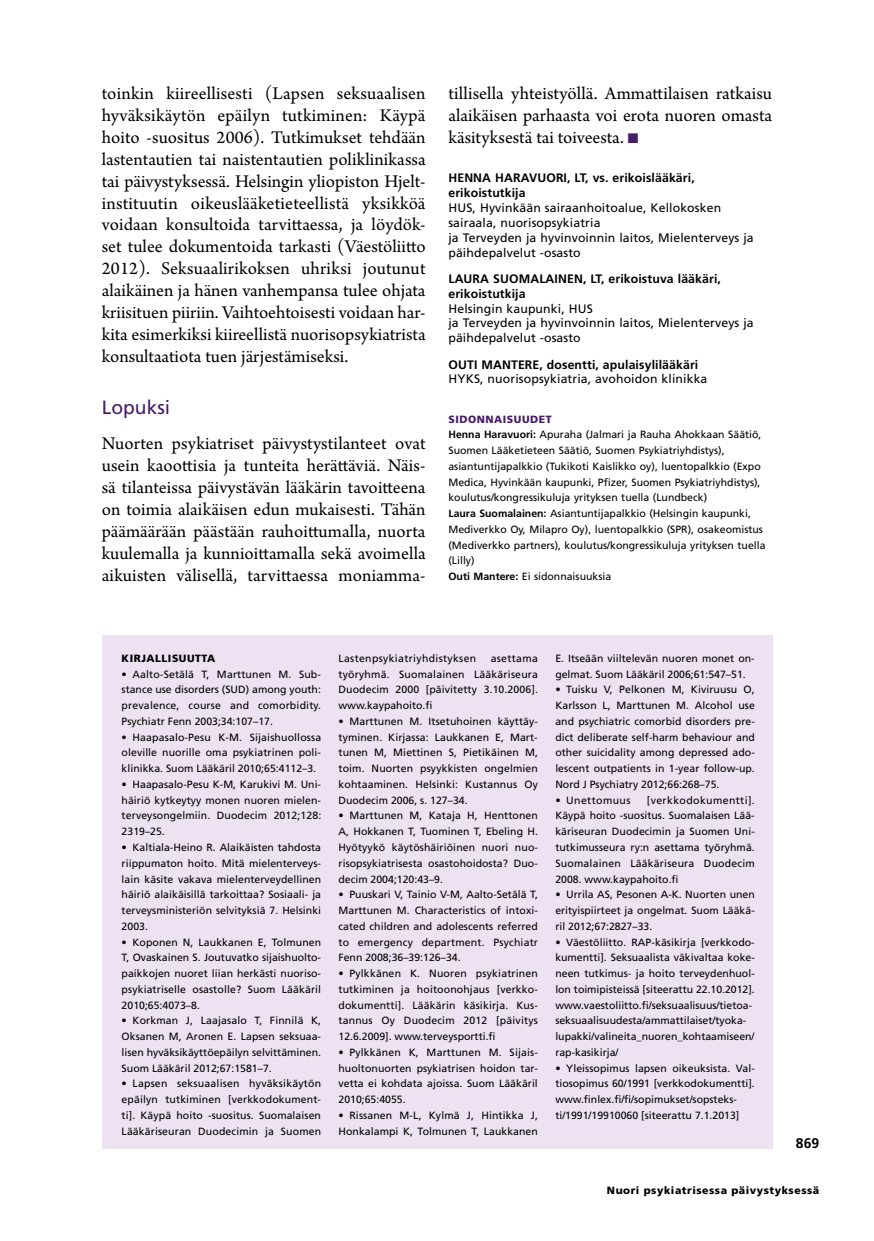
<style>
.page{position:relative;width:874px;height:1241px;background:#fff}
.page>*{position:absolute;margin:0;border:0;box-sizing:border-box;transform-origin:0 0}
.t1{font:19.25px "Frutiger LT Std";color:#471c68}
.t2{font:18.9px/21.9px "Arno Pro";color:#000;text-align:justify}
.t3{font:700 14px "Frutiger LT Std";color:#000}
.t4{font:12.25px/14.9px "Frutiger LT Std";letter-spacing:.01em;color:#000}
.t5{font:700 12.25px/14.9px "Frutiger LT Std";letter-spacing:.01em;color:#000}
.t6{font:10.5px/15.8px "Frutiger LT Std";color:#000;text-align:justify}
.t7{font:900 10.5px "Frutiger LT Std";letter-spacing:.05em;color:#000}
.t8{font:10.5px "Frutiger LT Std";letter-spacing:.03em;color:#000}
.t9{font:10.5px "Frutiger LT Std";letter-spacing:.035em;color:#000}
.s1{color:#471c68}
.s2{font-weight:900;color:#471c68}
.s3{font-weight:700}
</style>
<div class="page">
<div style="left:102px;top:635px;width:670px;height:513px;background:#ede2f1"></div>
<p class="t2" style="left:102px;top:83px;width:325px">toinkin kiireellisesti (Lapsen seksuaalisen hyväksikäytön epäilyn tutkiminen: Käypä hoito ‑suositus 2006). Tutkimukset tehdään lastentautien tai naistentautien poliklinikassa tai päivystyksessä. Helsingin yliopiston Hjelt&shy;instituutin oikeuslääketieteellistä yksikköä voidaan konsultoida tarvittaessa, ja löydök&shy;set tulee dokumentoida tarkasti (Väestöliitto 2012). Seksuaalirikoksen uhriksi joutunut alaikäinen ja hänen vanhempansa tulee ohjata kriisituen piiriin. Vaihtoehtoisesti voidaan har&shy;kita esimerkiksi kiireellistä nuorisopsykiatrista konsultaatiota tuen järjestämiseksi.</p>
<h1 class="t1" style="left:102px;top:396px;width:70px">Lopuksi</h1>
<p class="t2" style="left:102px;top:433px;width:325px">Nuorten psykiatriset päivystystilanteet ovat usein kaoottisia ja tunteita herättäviä. Näis&shy;sä tilanteissa päivystävän lääkärin tavoitteena on toimia alaikäisen edun mukaisesti. Tähän päämäärään päästään rauhoittumalla, nuorta kuulemalla ja kunnioittamalla sekä avoimella aikuisten välisellä, tarvittaessa moniamma-</p>
<h2 class="t2" style="left:448px;top:83px;width:325px">tillisella yhteistyöllä. Ammattilaisen ratkaisu alaikäisen parhaasta voi erota nuoren omasta käsityksestä tai toiveesta. <span class="s1">■</span></h2>
<p class="t5" style="left:448px;top:170px;width:248px">HENNA HARAVUORI, LT, vs. erikoislääkäri, erikoistutkija</p>
<p class="t4" style="left:448px;top:200px;width:307px">HUS, Hyvinkään sairaanhoitoalue, Kellokosken sairaala, nuorisopsykiatria<br>ja Terveyden ja hyvinvoinnin laitos, Mielenterveys ja päihdepalvelut -osasto</p>
<p class="t5" style="left:448px;top:271px;width:274px">LAURA SUOMALAINEN, LT, erikoistuva lääkäri, erikoistutkija</p>
<p class="t4" style="left:448px;top:301px;width:307px">Helsingin kaupunki, HUS<br>ja Terveyden ja hyvinvoinnin laitos, Mielenterveys ja päihdepalvelut -osasto</p>
<p class="t5" style="left:448px;top:357px;width:251px">OUTI MANTERE, dosentti, apulaisylilääkäri</p>
<p class="t4" style="left:448px;top:372px;width:260px">HYKS, nuorisopsykiatria, avohoidon klinikka</p>
<p class="t6" style="left:448px;top:411px;width:318px;text-align:left"><span class="s2">SIDONNAISUUDET<br></span><span class="s3">Henna Haravuori:</span> Apuraha (Jalmari ja Rauha Ahokkaan Säätiö, Suomen Lääketieteen Säätiö, Suomen Psykiatriyhdistys), asiantuntijapalkkio (Tukikoti Kaislikko oy), luentopalkkio (Expo Medica, Hyvinkään kaupunki, Pfizer, Suomen Psykiatriyhdistys), koulutus/kongressikuluja yrityksen tuella (Lundbeck)<br><span class="s3">Laura Suomalainen:</span> Asiantuntijapalkkio (Helsingin kaupunki, Mediverkko Oy, Milapro Oy), luentopalkkio (SPR), osakeomistus (Mediverkko partners), koulutus/kongressikuluja yrityksen tuella (Lilly)<br><span class="s3">Outi Mantere:</span> Ei sidonnaisuuksia</p>
<p class="t7" style="left:122px;top:651px;width:95px">KIRJALLISUUTTA</p>
<p class="t6" style="left:122px;top:666px;width:201px">• Aalto-Setälä T, Marttunen M. Sub&shy;stance use disorders (SUD) among youth: prevalence, course and comorbidity.<br>Psychiatr Fenn 2003;34:107–17.</p>
<p class="t6" style="left:122px;top:729px;width:201px">• Haapasalo-Pesu K-M. Sijaishuollossa oleville nuorille oma psykiatrinen poli&shy;klinikka. Suom Lääkäril 2010;65:4112–3.</p>
<p class="t6" style="left:122px;top:776px;width:201px">• Haapasalo-Pesu K-M, Karukivi M. Uni&shy;häiriö kytkeytyy monen nuoren mielen&shy;terveysongelmiin. Duodecim 2012;128:<br>2319–25.</p>
<p class="t6" style="left:122px;top:839px;width:201px">• Kaltiala-Heino R. Alaikäisten tahdosta riippumaton hoito. Mitä mielenterveys&shy;lain käsite vakava mielenterveydellinen häiriö alaikäisillä tarkoittaa? Sosiaali- ja terveysministeriön selvityksiä 7. Helsinki 2003.</p>
<p class="t6" style="left:122px;top:933px;width:201px">• Koponen N, Laukkanen E, Tolmunen T, Ovaskainen S. Joutuvatko sijaishuolto&shy;paikkojen nuoret liian herkästi nuoriso&shy;psykiatriselle osastolle? Suom Lääkäril 2010;65:4073–8.</p>
<p class="t6" style="left:122px;top:1012px;width:201px">• Korkman J, Laajasalo T, Finnilä K, Oksanen M, Aronen E. Lapsen seksuaa&shy;lisen hyväksikäyttöepäilyn selvittäminen.<br>Suom Lääkäril 2012;67:1581–7.</p>
<p class="t6" style="left:122px;top:1075px;width:201px">• Lapsen seksuaalisen hyväksikäytön epäilyn tutkiminen [verkkodokument&shy;ti]. Käypä hoito ‑suositus. Suomalaisen Lääkäriseuran Duodecimin ja Suomen</p>
<p class="t8" style="left:338px;top:652px;width:139px">Lastenpsykiatriyhdistyksen</p>
<p class="t6" style="left:338px;top:650px;width:201px;text-indent:152px">asettama työryhmä. Suomalainen Lääkäriseura Duodecim 2000 [päivitetty 3.10.2006]. www.kaypahoito.fi</p>
<p class="t6" style="left:338px;top:713px;width:201px">• Marttunen M. Itsetuhoinen käyttäy&shy;tyminen. Kirjassa: Laukkanen E, Mart&shy;tunen M, Miettinen S, Pietikäinen M, toim. Nuorten psyykkisten ongelmien kohtaaminen. Helsinki: Kustannus Oy Duodecim 2006, s. 127–34.</p>
<p class="t6" style="left:338px;top:807px;width:201px">• Marttunen M, Kataja H, Henttonen A, Hokkanen T, Tuominen T, Ebeling H.<br>Hyötyykö käytöshäiriöinen nuori nuo&shy;risopsykiatrisesta osastohoidosta? Duo&shy;decim 2004;120:43–9.</p>
<p class="t6" style="left:338px;top:886px;width:201px">• Puuskari V, Tainio V-M, Aalto-Setälä T, Marttunen M. Characteristics of intoxi&shy;cated children and adolescents referred to emergency department. Psychiatr Fenn 2008;36–39:126–34.</p>
<p class="t6" style="left:338px;top:965px;width:201px">• Pylkkänen K. Nuoren psykiatrinen tutkiminen ja hoitoonohjaus [verkko&shy;dokumentti]. Lääkärin käsikirja. Kus&shy;tannus Oy Duodecim 2012 [päivitys 12.6.2009]. www.terveysportti.fi</p>
<p class="t6" style="left:338px;top:1044px;width:201px">• Pylkkänen K, Marttunen M. Sijais&shy;huoltonuorten psykiatrisen hoidon tar&shy;vetta ei kohdata ajoissa. Suom Lääkäril 2010;65:4055.</p>
<p class="t6" style="left:338px;top:1107px;width:201px">• Rissanen M-L, Kylmä J, Hintikka J,<br>Honkalampi K, Tolmunen T, Laukkanen</p>
<p class="t6" style="left:555px;top:650px;width:201px">E. Itseään viiltelevän nuoren monet on&shy;gelmat. Suom Lääkäril 2006;61:547–51.</p>
<p class="t6" style="left:555px;top:681px;width:201px">• Tuisku V, Pelkonen M, Kiviruusu O, Karlsson L, Marttunen M. Alcohol use and psychiatric comorbid disorders pre&shy;dict deliberate self-harm behaviour and other suicidality among depressed ado&shy;lescent outpatients in 1-year follow-up.<br>Nord J Psychiatry 2012;66:268–75.</p>
<p class="t9" style="left:555px;top:793px;width:77px">• Unettomuus</p>
<p class="t6" style="left:555px;top:792px;width:201px;text-indent:91px">[verkkodokumentti].<br>Käypä hoito ‑suositus. Suomalaisen Lää&shy;käriseuran Duodecimin ja Suomen Uni&shy;tutkimusseura ry:n asettama työryhmä.<br>Suomalainen Lääkäriseura Duodecim 2008. www.kaypahoito.fi</p>
<p class="t6" style="left:555px;top:886px;width:201px">• Urrila AS, Pesonen A-K. Nuorten unen erityispiirteet ja ongelmat. Suom Lääkä&shy;ril 2012;67:2827–33.</p>
<p class="t6" style="left:555px;top:933px;width:201px;text-align:left">• Väestöliitto. RAP-käsikirja [verkkodo&shy;kumentti]. Seksuaalista väkivaltaa koke&shy;neen tutkimus- ja hoito terveydenhuol&shy;lon toimipisteissä [siteerattu 22.10.2012]. www.vaestoliitto.fi/seksuaalisuus/tietoa&shy;seksuaalisuudesta/ammattilaiset/tyoka&shy;lupakki/valineita_nuoren_kohtaamiseen/ rap-kasikirja/</p>
<p class="t6" style="left:555px;top:1059px;width:201px;text-align:left">• Yleissopimus lapsen oikeuksista. Val&shy;tiosopimus 60/1991 [verkkodokumentti]. www.finlex.fi/fi/sopimukset/sopsteks&shy;ti/1991/19910060 [siteerattu 7.1.2013]</p>
<h3 class="t3" style="left:795px;top:1134px;width:25px">869</h3>
<p class="t7" style="left:606px;top:1183px;width:214px">Nuori psykiatrisessa päivystyksessä</p>
</div>
